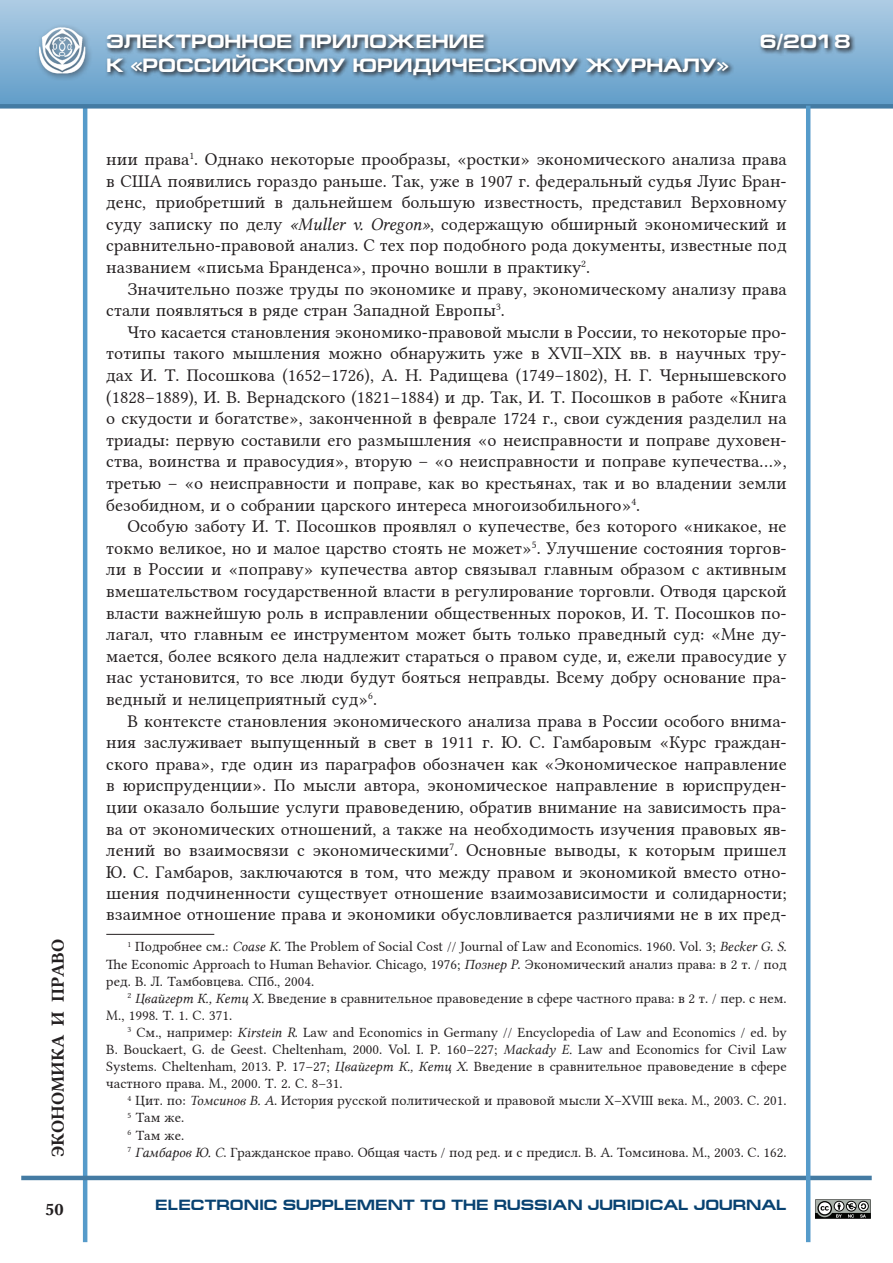
<style>
.page{position:relative;width:893px;height:1263px;background:#fff}
.page>*{position:absolute;margin:0;border:0;box-sizing:border-box;transform-origin:0 0}
.t1{font:700 19.5px "Europe Ext";color:#fff}
.Э-РЮЖ__Текст_статьи{font:18px/21.6px "Lin Libertine";color:#231f20;text-align:justify}
.t2{font:18px "Lin Libertine B";color:#231f20}
.t3{font:700 15px "Europe Ext";color:#084271}
.Э-РЮЖ__Сноска{font:14.25px/17.1px "Lin Libertine";color:#231f20;text-align:justify}
.s1{font-family:"Lin Libertine I"}
</style>
<div class="page">
<div style="left:0;top:0;width:893px;height:106px;background:linear-gradient(to bottom,#aecce4,#619dc9)"></div>
<hr style="left:83px;top:106px;width:4px;height:1136px;background:#569bca">
<hr style="left:21px;top:1176px;width:851px;height:4px;background:#447ba3">
<div style="left:0;top:104px;width:893px;height:5px;background:#447ba3"></div>
<div style="left:35px;top:24px;width:58px;height:58px;background:#231f20;opacity:.63"></div>
<img style="left:39px;top:27px;width:49px;height:48px">
<svg style="left:105px;top:31px;width:751px;height:50px;background:#7196b2"></svg>
<hr style="left:806px;top:106px;width:4px;height:1136px;background:#569bca">
<svg style="left:815px;top:1199px;width:56px;height:20px"></svg>
<hr style="left:106px;top:934px;width:108px;height:1px;background:#231f20">
<p class="t2" style="left:46px;top:1157px;width:219px;rotate:-90deg">ЭКОНОМИКА И ПРАВО</p>
<p class="t2" style="left:45px;top:1197px;width:20px">50</p>
<p class="t1" style="left:106px;top:31px;width:380px">ЭЛЕКТРОННОЕ ПРИЛОЖЕНИЕ</p>
<p class="t1" style="left:760px;top:31px;width:92px">6/2018</p>
<p class="t1" style="left:106px;top:54px;width:624px">К «РОССИЙСКОМУ ЮРИДИЧЕСКОМУ ЖУРНАЛУ»</p>
<p class="Э-РЮЖ__Текст_статьи" style="left:106px;top:146px;width:682px">нии права<sup>1</sup>. Однако некоторые прообразы, «ростки» экономического анализа права в США появились гораздо раньше. Так, уже в 1907 г. федеральный судья Луис Бран&shy;денс, приобретший в дальнейшем большую известность, представил Верховному суду записку по делу <span class="s1">«Muller v. Oregon»</span>, содержащую обширный экономический и сравнительно-правовой анализ. С тех пор подобного рода документы, известные под названием «письма Бранденса», прочно вошли в практику<sup>2</sup>.</p>
<p class="Э-РЮЖ__Текст_статьи" style="left:106px;top:276px;width:682px;text-indent:21px">Значительно позже труды по экономике и праву, экономическому анализу права стали появляться в ряде стран Западной Европы<sup>3</sup>.</p>
<p class="Э-РЮЖ__Текст_статьи" style="left:106px;top:319px;width:682px;text-indent:21px">Что касается становления экономико-правовой мысли в России, то некоторые про&shy;тотипы такого мышления можно обнаружить уже в XVII–XIX вв. в научных тру&shy;дах И. Т. Посошкова (1652–1726), А. Н. Радищева (1749–1802), Н. Г. Чернышевского (1828–1889), И. В. Вернадского (1821–1884) и др. Так, И. Т. Посошков в работе «Книга о скудости и богатстве», законченной в феврале 1724 г., свои суждения разделил на триады: первую составили его размышления «о неисправности и поправе духовен&shy;ства, воинства и правосудия», вторую – «о неисправности и поправе купечества…», третью – «о неисправности и поправе, как во крестьянах, так и во владении земли безобидном, и о собрании царского интереса многоизобильного»<sup>4</sup>.</p>
<p class="Э-РЮЖ__Текст_статьи" style="left:106px;top:513px;width:682px;text-indent:21px">Особую заботу И. Т. Посошков проявлял о купечестве, без которого «никакое, не токмо великое, но и малое царство стоять не может»<sup>5</sup>. Улучшение состояния торгов&shy;ли в России и «поправу» купечества автор связывал главным образом с активным вмешательством государственной власти в регулирование торговли. Отводя царской власти важнейшую роль в исправлении общественных пороков, И. Т. Посошков по&shy;лагал, что главным ее инструментом может быть только праведный суд: «Мне ду&shy;мается, более всякого дела надлежит стараться о правом суде, и, ежели правосудие у нас установится, то все люди будут бояться неправды. Всему добру основание пра&shy;ведный и нелицеприятный суд»<sup>6</sup>.</p>
<p class="Э-РЮЖ__Текст_статьи" style="left:106px;top:708px;width:682px;text-indent:21px">В контексте становления экономического анализа права в России особого внима&shy;ния заслуживает выпущенный в свет в 1911 г. Ю. С. Гамбаровым «Курс граждан&shy;ского права», где один из параграфов обозначен как «Экономическое направление в юриспруденции». По мысли автора, экономическое направление в юриспруден&shy;ции оказало большие услуги правоведению, обратив внимание на зависимость пра&shy;ва от экономических отношений, а также на необходимость изучения правовых яв&shy;лений во взаимосвязи с экономическими<sup>7</sup>. Основные выводы, к которым пришел Ю. С. Гамбаров, заключаются в том, что между правом и экономикой вместо отно&shy;шения подчиненности существует отношение взаимозависимости и солидарности; взаимное отношение права и экономики обусловливается различиями не в их пред-</p>
<p class="Э-РЮЖ__Сноска" style="left:106px;top:937px;width:682px;text-indent:21px"><sup>1</sup> Подробнее см.: <span class="s1">Coase K</span>. The Problem of Social Cost // Journal of Law and Economics. 1960. Vol. 3; <span class="s1">Becker G. S.<br></span>The Economic Approach to Human Behavior. Chicago, 1976; <span class="s1">Познер Р</span>. Экономический анализ права: в 2 т. / под ред. В. Л. Тамбовцева. СПб., 2004.</p>
<p class="Э-РЮЖ__Сноска" style="left:106px;top:988px;width:682px;text-indent:21px"><sup>2</sup> <span class="s1">Цвайгерт К., Кетц Х.</span> Введение в сравнительное правоведение в сфере частного права: в 2 т. / пер. с нем.<br>М., 1998. Т. 1. С. 371.</p>
<p class="Э-РЮЖ__Сноска" style="left:106px;top:1022px;width:682px;text-indent:21px"><sup>3</sup> См., например: <span class="s1">Kirstein R</span>. Law and Economics in Germany // Encyclopedia of Law and Economics / ed. by B. Bouckaert, G. de Geest. Cheltenham, 2000. Vol. I. P. 160–227; <span class="s1">Mackady E.</span> Law and Economics for Civil Law Systems. Cheltenham, 2013. P. 17–27; <span class="s1">Цвайгерт К., Кетц Х</span>. Введение в сравнительное правоведение в сфере частного права. М., 2000. Т. 2. С. 8–31.</p>
<p class="Э-РЮЖ__Сноска" style="left:128px;top:1090px;width:661px"><sup>4</sup> Цит. по: <span class="s1">Томсинов В. А</span>. История русской политической и правовой мысли X–XVIII века. М., 2003. С. 201.</p>
<p class="Э-РЮЖ__Сноска" style="left:128px;top:1108px;width:58px"><sup>5</sup> Там же.</p>
<p class="Э-РЮЖ__Сноска" style="left:128px;top:1125px;width:58px"><sup>6</sup> Там же.</p>
<p class="Э-РЮЖ__Сноска" style="left:128px;top:1142px;width:661px"><sup>7</sup> <span class="s1">Гамбаров Ю. С</span>. Гражданское право. Общая часть / под ред. и с предисл. В. А. Томсинова. М., 2003. С. 162.</p>
<p class="t3" style="left:155px;top:1196px;width:633px">ELECTRONIC SUPPLEMENT TO THE RUSSIAN JURIDICAL JOURNAL</p>
</div>
